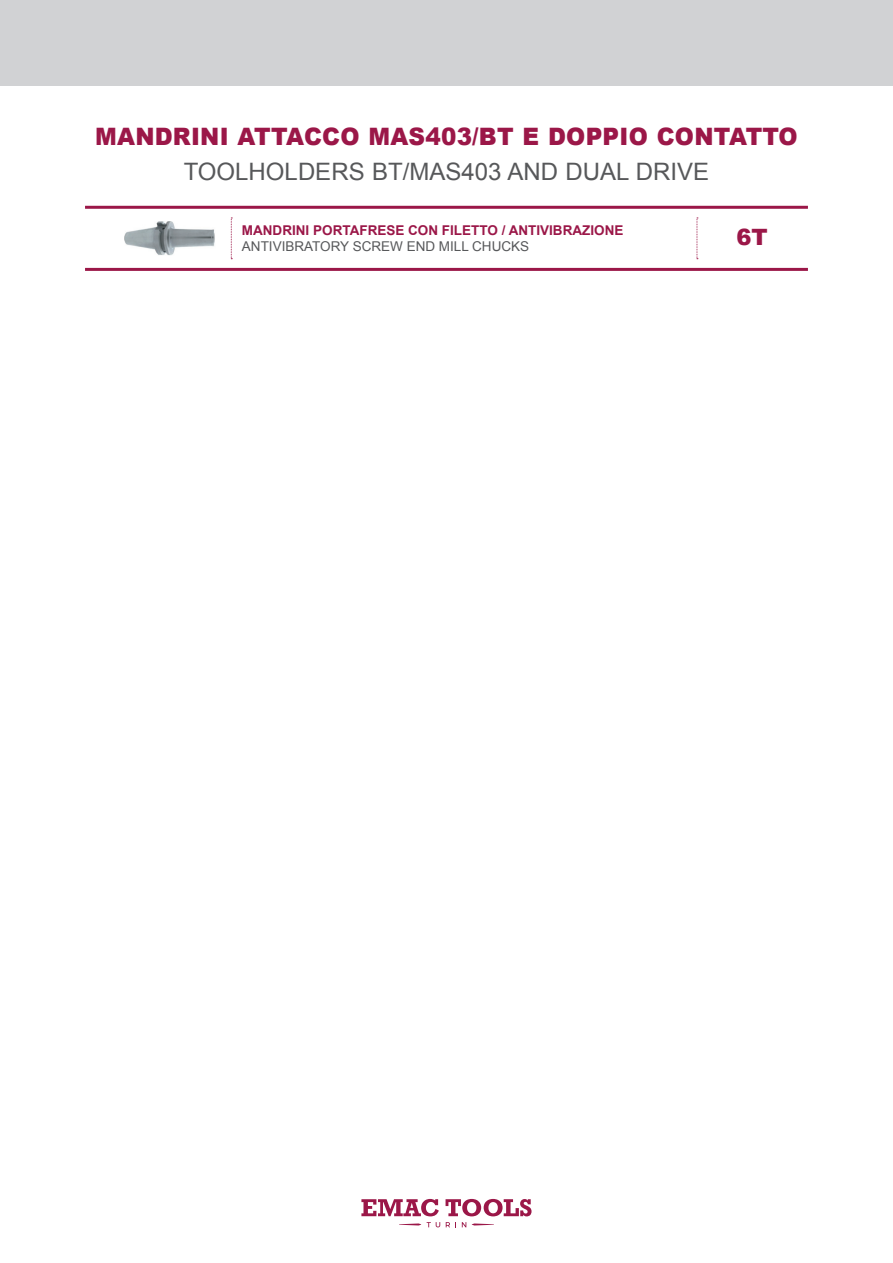
<style>
.page{position:relative;width:893px;height:1263px;background:#fff}
.page>*{position:absolute;margin:0;border:0;box-sizing:border-box;transform-origin:0 0}
.t1{font:900 24px "Arial";letter-spacing:.01em;color:#9b1748;scale:.96 1}
.t2{font:24px "Arial";color:#57585a}
.t3{font:900 22.5px "Arial";color:#9b1748}
.t4{font:700 13.5px "Arial";color:#9b1748}
.t5{font:13.5px "Arial";color:#57585a}
</style>
<div class="page">
<div style="left:0;top:0;width:893px;height:85px;background:#d1d2d4"></div>
<svg style="left:361px;top:1199px;width:78px;height:17px"></svg>
<svg style="left:446px;top:1199px;width:85px;height:17px"></svg>
<svg style="left:399px;top:1222px;width:95px;height:5px"></svg>
<img style="left:124px;top:221px;width:91px;height:35px">
<hr style="left:85px;top:206px;width:723px;height:3px;background:#9b1748">
<hr style="left:85px;top:268px;width:723px;height:3px;background:#9b1748">
<svg style="left:231px;top:218px;width:1px;height:41px"></svg>
<svg style="left:697px;top:218px;width:1px;height:41px"></svg>
<h1 class="t1" style="left:95px;top:119px;width:733px">MANDRINI ATTACCO MAS403/BT E DOPPIO CONTATTO</h1>
<h1 class="t2" style="left:184px;top:156px;width:527px">TOOLHOLDERS BT/MAS403 AND DUAL DRIVE</h1>
<p class="t4" style="left:242px;top:222px;width:383px">MANDRINI PORTAFRESE CON FILETTO / ANTIVIBRAZIONE</p>
<p class="t5" style="left:242px;top:238px;width:289px">ANTIVIBRATORY SCREW END MILL CHUCKS</p>
<h2 class="t3" style="left:736px;top:221px;width:33px">6T</h2>
</div>
